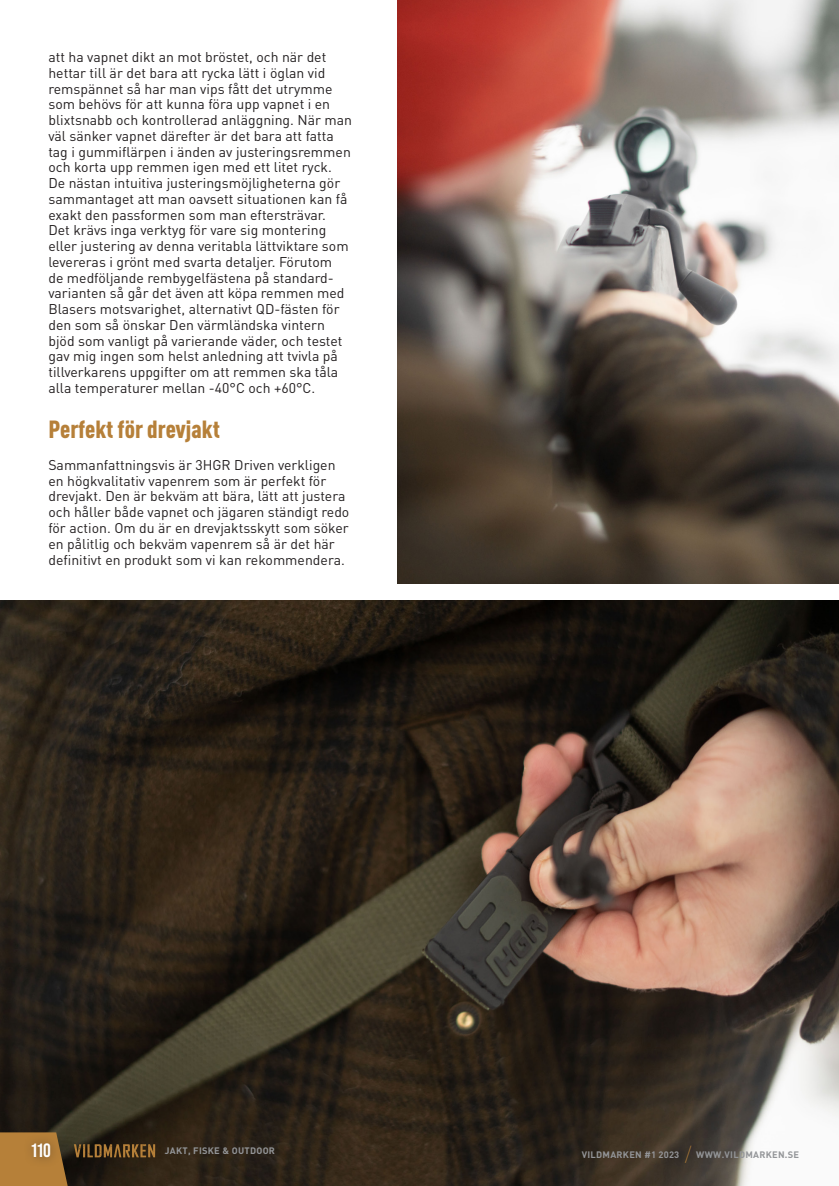
<style>
.page{position:relative;width:839px;height:1186px;background:#fff}
.page>*{position:absolute;margin:0;border:0;box-sizing:border-box;transform-origin:0 0}
.t1{font:900 condensed 24.5px "DINOT";color:#b68039}
.t2{font:700 19.25px "Bebas Neue Pro";color:#fff}
.t3{font:14px/15.8px "DINOT";color:#231f20}
.t4{font:700 9.28px "DINOT";letter-spacing:.03em;color:#939598}
.s1{font-family:"Abril Display";font-weight:800;font-style:italic;font-size:19.25px;color:#b68039}
</style>
<div class="page">
<img style="left:0;top:600px;width:838px;height:586px">
<img style="left:397px;top:0;width:441px;height:583px">
<svg style="left:0;top:1132px;width:68px;height:54px;background:#a87735"></svg>
<div style="left:23px;top:1133px;width:38px;height:34px;background:#231f20;opacity:.51"></div>
<svg style="left:64px;top:1142px;width:101px;height:19px;background:#4b371c"></svg>
<p class="t3" style="left:48px;top:49px;width:305px">att ha vapnet dikt an mot bröstet, och när det hettar till är det bara att rycka lätt i öglan vid remspännet så har man vips fått det utrymme som behövs för att kunna föra upp vapnet i en blixtsnabb och kontrollerad anläggning. När man väl sänker vapnet därefter är det bara att fatta tag i gummiflärpen i änden av justeringsremmen och korta upp remmen igen med ett litet ryck.<br>De nästan intuitiva justeringsmöjligheterna gör sammantaget att man oavsett situationen kan få exakt den passformen som man eftersträvar.</p>
<p class="t3" style="left:48px;top:222px;width:302px">Det krävs inga verktyg för vare sig montering eller justering av denna veritabla lättviktare som levereras i grönt med svarta detaljer. Förutom de medföljande rembygelfästena på standard&shy;varianten så går det även att köpa remmen med Blasers motsvarighet, alternativt QD-fästen för den som så önskar Den värmländska vintern bjöd som vanligt på varierande väder, och testet gav mig ingen som helst anledning att tvivla på tillverkarens uppgifter om att remmen ska tåla alla temperaturer mellan -40°C och +60°C.</p>
<p class="t1" style="left:48px;top:414px;width:173px">Perfekt för drevjakt</p>
<p class="t3" style="left:48px;top:456px;width:302px">Sammanfattningsvis är 3HGR Driven verkligen en högkvalitativ vapenrem som är perfekt för drevjakt. Den är bekväm att bära, lätt att justera och håller både vapnet och jägaren ständigt redo för action. Om du är en drevjaktsskytt som söker en pålitlig och bekväm vapenrem så är det här definitivt en produkt som vi kan rekommendera.</p>
<h2 class="t2" style="left:32px;top:1139px;width:21px">110</h2>
<p class="t4" style="left:581px;top:1148px;width:219px">VILDMARKEN #1 2023 <span class="s1">/</span> WWW.VILDMARKEN.SE</p>
<p class="t4" style="left:165px;top:1144px;width:112px">JAKT, FISKE &amp; OUTDOOR</p>
</div>
